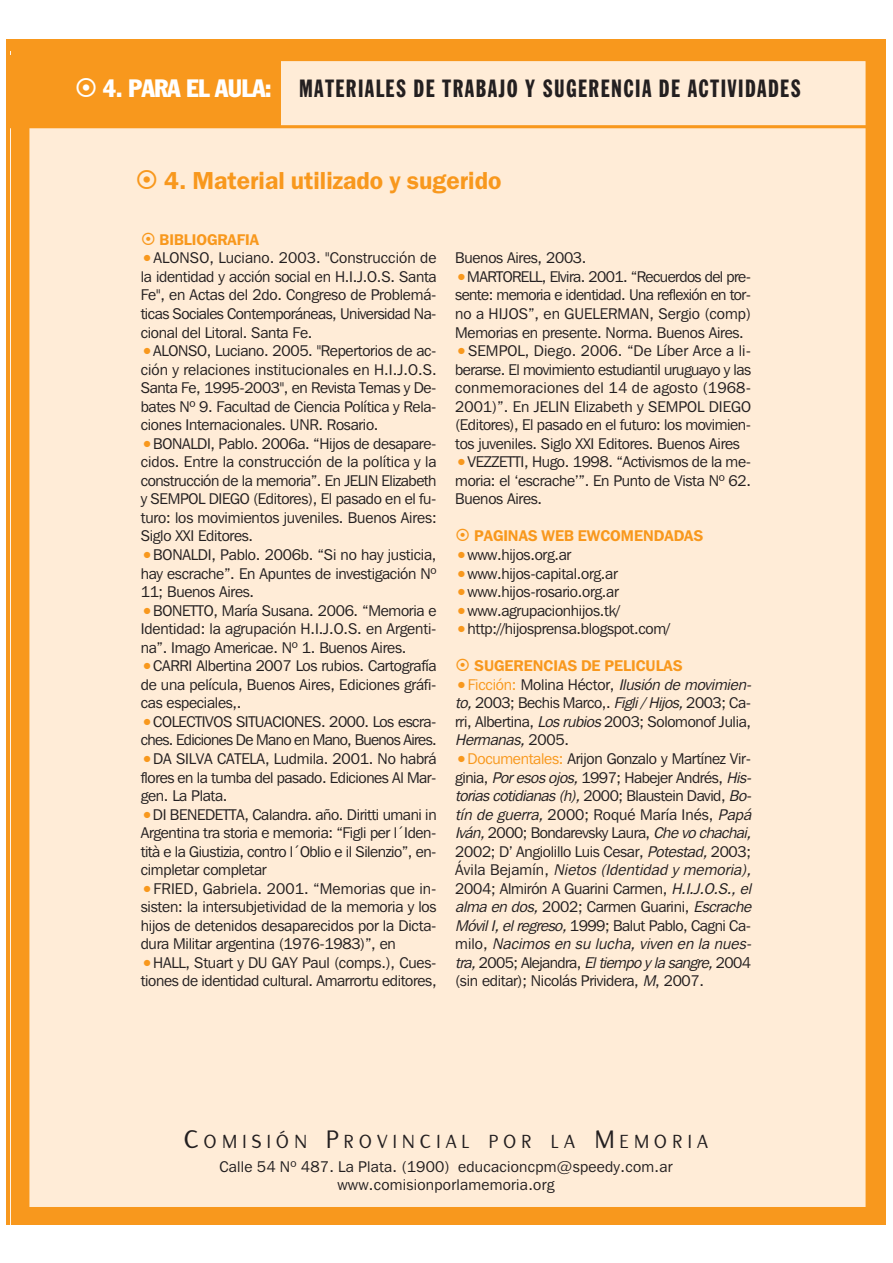
<style>
.page{position:relative;width:893px;height:1263px;background:#fff}
.page>*{position:absolute;margin:0;border:0;box-sizing:border-box;transform-origin:0 0}
.t1{font:extra-condensed 24.75px "Franklin Gothic BT";letter-spacing:.055em;color:#231f20}
.t2{font:600 24.75px "Franklin Gothic";color:#f8981d}
.t3{font:20.85px "Flux";letter-spacing:.24em;color:#231f20}
.t4{font:15.45px/18.6px "Franklin Gothic IT Cby BT";letter-spacing:-.02em;color:#231f20;text-align:justify}
.t5{font:15.45px/18.6px "Franklin Gothic IT Cby BT";letter-spacing:.02em;color:#231f20;text-align:center}
.t6{font:600 15.45px "Franklin Gothic IT Cby BT";color:#f8981d}
.s1{font-stretch:condensed;color:#fff}
.s2{font-size:21.6px;color:#f8981d}
.s3{color:#f8981d}
.s4{font-style:italic}
.s5{font-size:27.75px}
</style>
<div class="page">
<div style="left:11px;top:50px;width:862px;height:1174px;background:#ffecd7"></div>
<div style="left:6px;top:56px;width:274px;height:71px;background:#f8981d"></div>
<hr style="left:6px;top:125px;width:870px;height:3px;background:#f8981d">
<hr style="left:6px;top:39px;width:4px;height:1185px;background:#f8981d">
<div style="left:873px;top:39px;width:12px;height:1185px;background:#f8981d"></div>
<div style="left:6px;top:39px;width:879px;height:11px;background:#f8981d"></div>
<svg style="left:137px;top:170px;width:19px;height:19px"></svg>
<svg style="left:142px;top:233px;width:12px;height:12px"></svg>
<svg style="left:456px;top:529px;width:13px;height:12px"></svg>
<svg style="left:456px;top:659px;width:13px;height:12px"></svg>
<h1 class="t1" style="left:102px;top:79px;width:699px"><span class="s1">4. PARA EL AULA:</span> MATERIALES DE TRABAJO Y SUGERENCIA DE ACTIVIDADES</h1>
<h1 class="t2" style="left:164px;top:172px;width:339px">4. Material utilizado y sugerido</h1>
<p class="t6" style="left:160px;top:234px;width:101px">BIBLIOGRAFIA</p>
<p class="t4" style="left:141px;top:250px;width:297px"><span class="s2">•</span>ALONSO, Luciano. 2003. "Construcción de la identidad y acción social en H.I.J.O.S. Santa Fe", en Actas del 2do. Congreso de Problemá&shy;ticas Sociales Contemporáneas, Universidad Na&shy;cional del Litoral. Santa Fe.</p>
<p class="t4" style="left:141px;top:343px;width:297px"><span class="s2">•</span>ALONSO, Luciano. 2005. "Repertorios de ac&shy;ción y relaciones institucionales en H.I.J.O.S.<br>Santa Fe, 1995-2003", en Revista Temas y De&shy;bates Nº 9. Facultad de Ciencia Política y Rela&shy;ciones Internacionales. UNR. Rosario.</p>
<p class="t4" style="left:141px;top:435px;width:297px"><span class="s2">•</span>BONALDI, Pablo. 2006a. “Hijos de desapare&shy;cidos. Entre la construcción de la política y la construcción de la memoria”. En JELIN Elizabeth y SEMPOL DIEGO (Editores), El pasado en el fu&shy;turo: los movimientos juveniles. Buenos Aires:<br>Siglo XXI Editores.</p>
<p class="t4" style="left:141px;top:547px;width:297px"><span class="s2">•</span>BONALDI, Pablo. 2006b. “Si no hay justicia, hay escrache”. En Apuntes de investigación Nº 11; Buenos Aires.</p>
<p class="t4" style="left:141px;top:602px;width:297px"><span class="s2">•</span>BONETTO, María Susana. 2006. “Memoria e Identidad: la agrupación H.I.J.O.S. en Argenti&shy;na”. Imago Americae. Nº 1. Buenos Aires.</p>
<p class="t4" style="left:141px;top:658px;width:297px"><span class="s2">•</span>CARRI Albertina 2007 Los rubios. Cartografía de una película, Buenos Aires, Ediciones gráfi&shy;cas especiales,.</p>
<p class="t4" style="left:141px;top:714px;width:297px"><span class="s2">•</span>COLECTIVOS SITUACIONES. 2000. Los escra&shy;ches. Ediciones De Mano en Mano, Buenos Aires.</p>
<p class="t4" style="left:141px;top:751px;width:297px"><span class="s2">•</span>DA SILVA CATELA, Ludmila. 2001. No habrá flores en la tumba del pasado. Ediciones Al Mar&shy;gen. La Plata.</p>
<p class="t4" style="left:141px;top:806px;width:297px"><span class="s2">•</span>DI BENEDETTA, Calandra. año. Diritti umani in Argentina tra storia e memoria: “Figli per l´Iden&shy;tità e la Giustizia, contro l´Oblio e il Silenzio”, en&shy;cimpletar completar</p>
<p class="t4" style="left:141px;top:880px;width:297px"><span class="s2">•</span>FRIED, Gabriela. 2001. “Memorias que in&shy;sisten: la intersubjetividad de la memoria y los hijos de detenidos desaparecidos por la Dicta&shy;dura Militar argentina (1976-1983)”, en</p>
<p class="t4" style="left:141px;top:955px;width:297px"><span class="s2">•</span>HALL, Stuart y DU GAY Paul (comps.), Cues&shy;tiones de identidad cultural. Amarrortu editores,</p>
<p class="t4" style="left:455px;top:250px;width:133px">Buenos Aires, 2003.</p>
<p class="t4" style="left:455px;top:269px;width:297px"><span class="s2">•</span>MARTORELL, Elvira. 2001. “Recuerdos del pre&shy;sente: memoria e identidad. Una reflexión en tor&shy;no a HIJOS”, en GUELERMAN, Sergio (comp)<br>Memorias en presente. Norma. Buenos Aires.</p>
<p class="t4" style="left:455px;top:343px;width:297px"><span class="s2">•</span>SEMPOL, Diego. 2006. “De Líber Arce a li&shy;berarse. El movimiento estudiantil uruguayo y las conmemoraciones del 14 de agosto (1968- 2001)”. En JELIN Elizabeth y SEMPOL DIEGO (Editores), El pasado en el futuro: los movimien&shy;tos juveniles. Siglo XXI Editores. Buenos Aires</p>
<p class="t4" style="left:455px;top:454px;width:297px"><span class="s2">•</span>VEZZETTI, Hugo. 1998. “Activismos de la me&shy;moria: el ‘escrache’”. En Punto de Vista Nº 62.<br>Buenos Aires.</p>
<p class="t6" style="left:474px;top:531px;width:231px">PAGINAS WEB EWCOMENDADAS</p>
<p class="t4" style="left:455px;top:547px;width:117px"><span class="s2">•</span>www.hijos.org.ar</p>
<p class="t4" style="left:455px;top:565px;width:164px"><span class="s2">•</span>www.hijos-capital.org.ar</p>
<p class="t4" style="left:455px;top:584px;width:165px"><span class="s2">•</span>www.hijos-rosario.org.ar</p>
<p class="t4" style="left:455px;top:602px;width:166px"><span class="s2">•</span>www.agrupacionhijos.tk/</p>
<p class="t4" style="left:455px;top:621px;width:216px"><span class="s2">•</span>http://hijosprensa.blogspot.com/</p>
<p class="t6" style="left:474px;top:661px;width:210px">SUGERENCIAS DE PELICULAS</p>
<p class="t4" style="left:455px;top:676px;width:300px;text-align:left"><span class="s2">•</span><span class="s3">Ficción:</span> Molina Héctor, <span class="s4">Ilusión de movimien&shy;to,</span>2003; Bechis Marco,. <span class="s4">Figli/ Hijos,</span>2003; Ca&shy;rri, Albertina, <span class="s4">Los rubios</span> 2003; Solomonof Julia, <span class="s4">Hermanas,</span> 2 0 0 5 .</p>
<p class="t4" style="left:455px;top:751px;width:300px;text-align:left"><span class="s2">•</span><span class="s3">Documentales:</span> Arijon Gonzalo y Martínez Vir&shy;ginia, <span class="s4">Poresos ojos,</span>1997; Habejer Andrés, <span class="s4">His&shy;torias cotidianas (h),</span>2000; Blaustein David, <span class="s4">Bo&shy;tín de guerra,</span> 2000; Roqué María Inés, <span class="s4">Papá Iván,</span>2000; Bondarevsky Laura, <span class="s4">Che vo chachai, </span>2002; D’ Angiolillo Luis Cesar, <span class="s4">Potestad,</span>2003; Áv i l a B ej a m í n , <span class="s4">Nietos (Identidad y memoria), </span>2004; Almirón A Guarini Carmen, <span class="s4">H.I.J.O.S., el alma en dos,</span>2002; Carmen Guarini, <span class="s4">Escrache MóvilI,elregreso,</span>1999; Balut Pablo, Cagni Ca&shy;m i l o , <span class="s4">Nacimos en su lucha, viven en la nues&shy;tra,</span>2005; Alejandra, <span class="s4">Eltiempo y la sangre,</span>2004 (sin editar); Nicolás Prividera, <span class="s4">M</span>, 2007.</p>
<h2 class="t3" style="left:184px;top:1133px;width:526px"><span class="s5">C</span>OMISIÓN <span class="s5">P</span>ROVINCIAL POR LA <span class="s5">M</span>EMORIA</h2>
<p class="t5" style="left:219px;top:1158px;width:454px">Calle 54 Nº 487. La Plata. (1900) educacioncpm@speedy.com.ar www.comisionporlamemoria.org</p>
</div>
